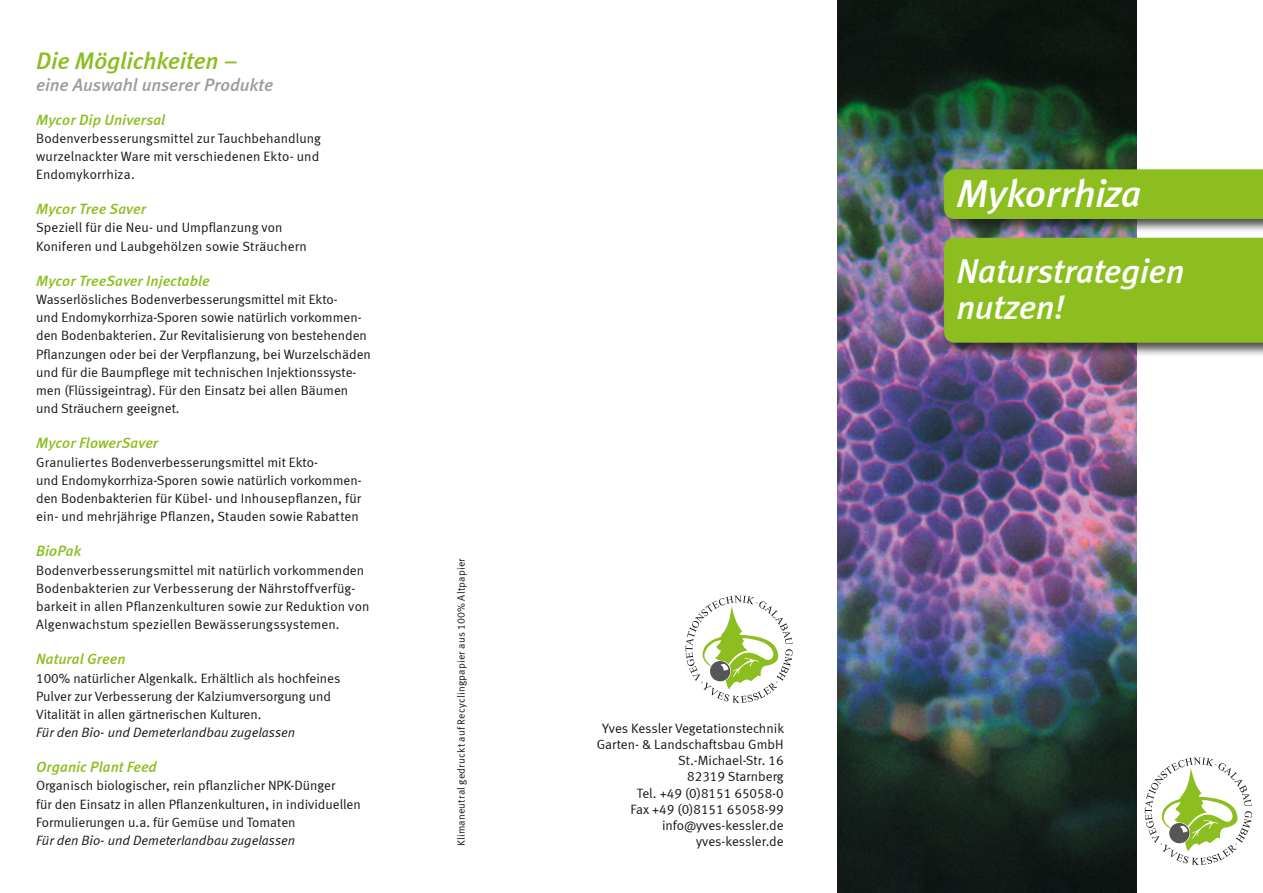
<style>
.page{position:relative;width:1263px;height:893px;background:#fff}
.page>*{position:absolute;margin:0;border:0;box-sizing:border-box;transform-origin:0 0}
.t1{font:italic 500 39px "Meta";letter-spacing:-.005em;color:#fff}
.t2{font:italic 500 34.5px/36px "Meta";letter-spacing:-.01em;color:#fff}
.t3{font:italic 500 24px "Meta";letter-spacing:-.005em;color:#8bbe1e}
.t4{font:italic 18px "Meta Medium LF";letter-spacing:-.005em;color:#9c9c9c}
.t5{font:italic 500 15px "Meta";letter-spacing:.005em;color:#8bbe1e}
.t6{font:13.5px/18.1px "Meta Normal LF";color:#181716}
.t7{font:italic 13.5px "Meta Normal";color:#181716}
.t8{font:10.5px "Meta Normal LF";letter-spacing:.015em;color:#181716}
</style>
<div class="page">
<img style="left:838px;top:0;width:298px;height:893px">
<div style="left:942px;top:235px;width:321px;height:122px;background:#181716;opacity:.75"></div>
<div style="left:944px;top:238px;width:319px;height:105px;background:#8bbe1e"></div>
<div style="left:942px;top:167px;width:321px;height:66px;background:#181716;opacity:.75"></div>
<div style="left:944px;top:169px;width:319px;height:50px;background:#8bbe1e"></div>
<svg style="left:685px;top:595px;width:108px;height:108px"></svg>
<svg style="left:1145px;top:757px;width:107px;height:108px"></svg>
<h3 class="t3" style="left:36px;top:47px;width:203px">Die Möglichkeiten –</h3>
<h3 class="t4" style="left:36px;top:74px;width:238px">eine Auswahl unserer Produkte</h3>
<p class="t5" style="left:36px;top:110px;width:131px">Mycor Dip Universal</p>
<p class="t6" style="left:36px;top:129px;width:286px">Bodenverbesserungsmittel zur Tauchbehandlung wurzelnackter Ware mit verschiedenen Ekto- und<br>Endomykorrhiza.</p>
<p class="t5" style="left:36px;top:200px;width:111px">Mycor Tree Saver</p>
<p class="t6" style="left:36px;top:219px;width:272px">Speziell für die Neu- und Umpflanzung von<br>Koniferen und Laubgehölzen sowie Sträuchern</p>
<p class="t5" style="left:36px;top:272px;width:175px">Mycor TreeSaver Injectable</p>
<p class="t6" style="left:36px;top:290px;width:336px">Wasserlösliches Bodenverbesserungsmittel mit Ekto-<br>und Endomykorrhiza-Sporen sowie natürlich vorkommen&shy;den Bodenbakterien. Zur Revitalisierung von bestehenden Pflanzungen oder bei der Verpflanzung, bei Wurzelschäden und für die Baumpflege mit technischen Injektionssyste&shy;men (Flüssigeintrag). Für den Einsatz bei allen Bäumen und Sträuchern geeignet.</p>
<p class="t5" style="left:36px;top:434px;width:124px">Mycor FlowerSaver</p>
<p class="t6" style="left:36px;top:453px;width:327px">Granuliertes Bodenverbesserungsmittel mit Ekto-<br>und Endomykorrhiza-Sporen sowie natürlich vorkommen&shy;den Bodenbakterien für Kübel- und Inhousepflanzen, für ein- und mehrjährige Pflanzen, Stauden sowie Rabatten</p>
<p class="t5" style="left:36px;top:542px;width:46px">BioPak</p>
<p class="t6" style="left:36px;top:561px;width:335px">Bodenverbesserungsmittel mit natürlich vorkommenden Bodenbakterien zur Verbesserung der Nährstoffverfüg&shy;barkeit in allen Pflanzenkulturen sowie zur Reduktion von Algenwachstum speziellen Bewässerungssystemen.</p>
<p class="t5" style="left:36px;top:650px;width:91px">Natural Green</p>
<p class="t6" style="left:36px;top:668px;width:306px">100% natürlicher Algenkalk. Erhältlich als hochfeines<br>Pulver zur Verbesserung der Kalziumversorgung und<br>Vitalität in allen gärtnerischen Kulturen.</p>
<p class="t7" style="left:36px;top:725px;width:261px">Für den Bio- und Demeterlandbau zugelassen</p>
<p class="t5" style="left:36px;top:758px;width:122px">Organic Plant Feed</p>
<p class="t6" style="left:36px;top:776px;width:326px">Organisch biologischer, rein pflanzlicher NPK-Dünger<br>für den Einsatz in allen Pflanzenkulturen, in individuellen<br>Formulierungen u.a. für Gemüse und Tomaten</p>
<p class="t7" style="left:36px;top:833px;width:261px">Für den Bio- und Demeterlandbau zugelassen</p>
<p class="t8" style="left:455px;top:846px;width:290px;rotate:-90deg">Klimaneutral gedruckt auf Recyclingpapier aus 100% Altpapier</p>
<p class="t6" style="left:597px;top:720px;width:189px;line-height:16.2px;text-align:right">Yves Kessler Vegetationstechnik<br>Garten- &amp; Landschaftsbau GmbH<br>St.-Michael-Str. 16<br>82319 Starnberg<br>Tel. +49 (0)8151 65058-0<br>Fax +49 (0)8151 65058-99 info@yves-kessler.de</p>
<p class="t6" style="left:696px;top:832px;width:89px">yves-kessler.de</p>
<h1 class="t1" style="left:956px;top:170px;width:187px">Mykorrhiza</h1>
<h2 class="t2" style="left:956px;top:253px;width:230px">Naturstrategien nutzen!</h2>
</div>
